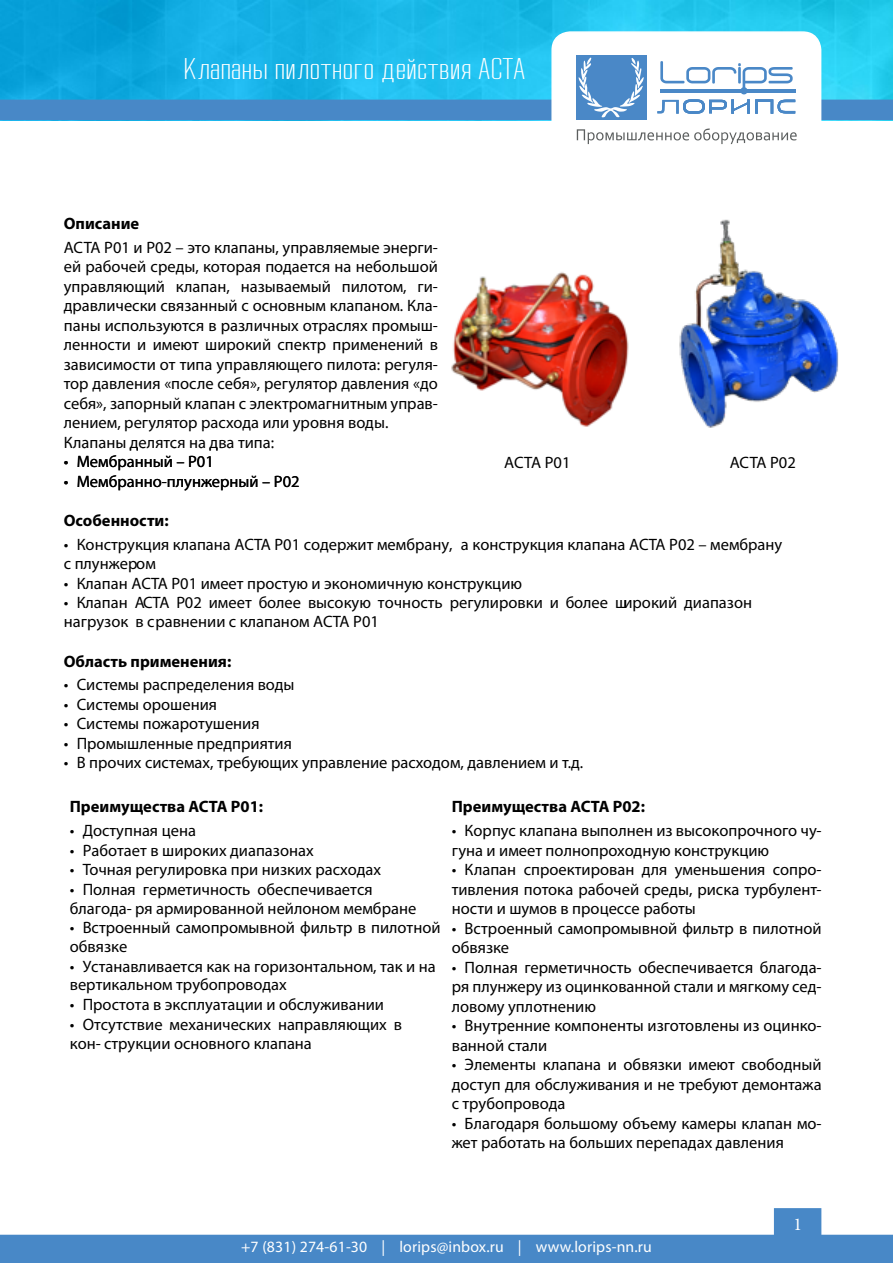
<style>
.page{position:relative;width:893px;height:1263px;background:#fff}
.page>*{position:absolute;margin:0;border:0;box-sizing:border-box;transform-origin:0 0}
.t1{font:300 29.7px "RB No 2";color:#fff;scale:1.11 1}
.t2{font:18px "Minion Pro";color:#fff}
.t3{font:16.5px/19.5px "Myriad Pro";color:#000}
.t4{font:700 16.5px "Myriad Pro";color:#000}
.t5{font:15.75px "Myriad Pro";letter-spacing:.01em;color:#fff}
</style>
<div class="page">
<div style="left:774px;top:1208px;width:47px;height:28px;background:#4888c7;border:2px solid #4888c7"></div>
<div style="left:0;top:1235px;width:893px;height:28px;background:#4888c7"></div>
<img style="left:0;top:0;width:893px;height:100px">
<div style="left:0;top:100px;width:893px;height:20px;background:#4888c7"></div>
<div style="left:552px;top:32px;width:269px;height:135px;background:#fff;border-radius:18px"></div>
<div style="left:551px;top:31px;width:270px;height:137px;border:2px solid #fff;border-radius:18px"></div>
<div style="left:576px;top:55px;width:70px;height:65px;background:#4a88c7"></div>
<svg style="left:579px;top:58px;width:65px;height:59px"></svg>
<svg style="left:657px;top:61px;width:138px;height:53px"></svg>
<svg style="left:577px;top:128px;width:220px;height:16px"></svg>
<img style="left:451px;top:272px;width:178px;height:155px">
<img style="left:679px;top:219px;width:160px;height:209px">
<h1 class="t1" style="left:184px;top:52px;width:310px">Клапаны пилотного действия АСТА</h1>
<p class="t4" style="left:64px;top:213px;width:77px">Описание</p>
<p class="t3" style="left:64px;top:237px;width:376px">АСТА Р01 и Р02 – это клапаны, управляемые энерги&shy;ей рабочей среды, которая подается на небольшой управляющий клапан, называемый пилотом, ги&shy;дравлически связанный с основным клапаном. Кла&shy;паны используются в различных отраслях промыш&shy;ленности и имеют широкий спектр применений в зависимости от типа управляющего пилота: регуля&shy;тор давления «после себя», регулятор давления «до себя», запорный клапан с электромагнитным управ&shy;лением, регулятор расхода или уровня воды.<br>Клапаны делятся на два типа:</p>
<p class="t3" style="left:64px;top:452px;width:152px">• Мембранный – Р01</p>
<p class="t3" style="left:64px;top:471px;width:237px">• Мембранно-плунжерный – Р02</p>
<p class="t4" style="left:64px;top:510px;width:106px">Особенности:</p>
<p class="t3" style="left:64px;top:534px;width:720px">• Конструкция клапана АСТА Р01 содержит мембрану, а конструкция клапана АСТА Р02 – мембрану с плунжером</p>
<p class="t3" style="left:64px;top:573px;width:460px">• Клапан АСТА Р01 имеет простую и экономичную конструкцию</p>
<p class="t3" style="left:64px;top:594px;width:690px;line-height:18.1px">• Клапан АСТА Р02 имеет более высокую точность регулировки и более широкий диапазон нагрузок в сравнении с клапаном АСТА Р01</p>
<p class="t4" style="left:64px;top:650px;width:169px">Область применения:</p>
<p class="t3" style="left:64px;top:675px;width:232px">• Системы распределения воды</p>
<p class="t3" style="left:64px;top:694px;width:155px">• Системы орошения</p>
<p class="t3" style="left:64px;top:714px;width:197px">• Системы пожаротушения</p>
<p class="t3" style="left:64px;top:733px;width:230px">• Промышленные предприятия</p>
<p class="t3" style="left:64px;top:753px;width:521px">• В прочих системах, требующих управление расходом, давлением и т.д.</p>
<p class="t4" style="left:70px;top:796px;width:195px">Преимущества АСТА Р01:</p>
<p class="t3" style="left:70px;top:820px;width:128px">• Доступная цена</p>
<p class="t3" style="left:70px;top:840px;width:245px">• Работает в широких диапазонах</p>
<p class="t3" style="left:70px;top:859px;width:313px">• Точная регулировка при низких расходах</p>
<p class="t3" style="left:70px;top:880px;width:348px;line-height:18.8px">• Полная герметичность обеспечивается благода- ря армированной нейлоном мембране</p>
<p class="t3" style="left:70px;top:918px;width:372px;line-height:18.8px">• Встроенный самопромывной фильтр в пилотной обвязке</p>
<p class="t3" style="left:70px;top:956px;width:368px;line-height:18.8px">• Устанавливается как на горизонтальном, так и на вертикальном трубопроводах</p>
<p class="t3" style="left:70px;top:994px;width:316px">• Простота в эксплуатации и обслуживании</p>
<p class="t3" style="left:70px;top:1014px;width:334px;line-height:18.8px">• Отсутствие механических направляющих в кон- струкции основного клапана</p>
<p class="t3" style="left:504px;top:453px;width:68px">АСТА Р01</p>
<p class="t3" style="left:730px;top:453px;width:68px">АСТА Р02</p>
<p class="t4" style="left:452px;top:796px;width:195px">Преимущества АСТА Р02:</p>
<p class="t3" style="left:452px;top:821px;width:371px">• Корпус клапана выполнен из высокопрочного чу&shy;гуна и имеет полнопроходную конструкцию</p>
<p class="t3" style="left:452px;top:860px;width:371px;text-align:justify">• Клапан спроектирован для уменьшения сопро&shy;тивления потока рабочей среды, риска турбулент&shy;ности и шумов в процессе работы</p>
<p class="t3" style="left:452px;top:918px;width:371px">• Встроенный самопромывной фильтр в пилотной обвязке</p>
<p class="t3" style="left:452px;top:957px;width:371px;text-align:justify">• Полная герметичность обеспечивается благода&shy;ря плунжеру из оцинкованной стали и мягкому сед&shy;ловому уплотнению</p>
<p class="t3" style="left:452px;top:1016px;width:371px">• Внутренние компоненты изготовлены из оцинко&shy;ванной стали</p>
<p class="t3" style="left:452px;top:1055px;width:371px;text-align:justify">• Элементы клапана и обвязки имеют свободный доступ для обслуживания и не требуют демонтажа с трубопровода</p>
<p class="t3" style="left:452px;top:1113px;width:371px">• Благодаря большому объему камеры клапан мо&shy;жет работать на больших перепадах давления</p>
<p class="t5" style="left:241px;top:1237px;width:412px">+7 (831) 274-61-30 | lorips@inbox.ru | www.lorips-nn.ru</p>
<p class="t2" style="left:793px;top:1212px;width:10px">1</p>
</div>
